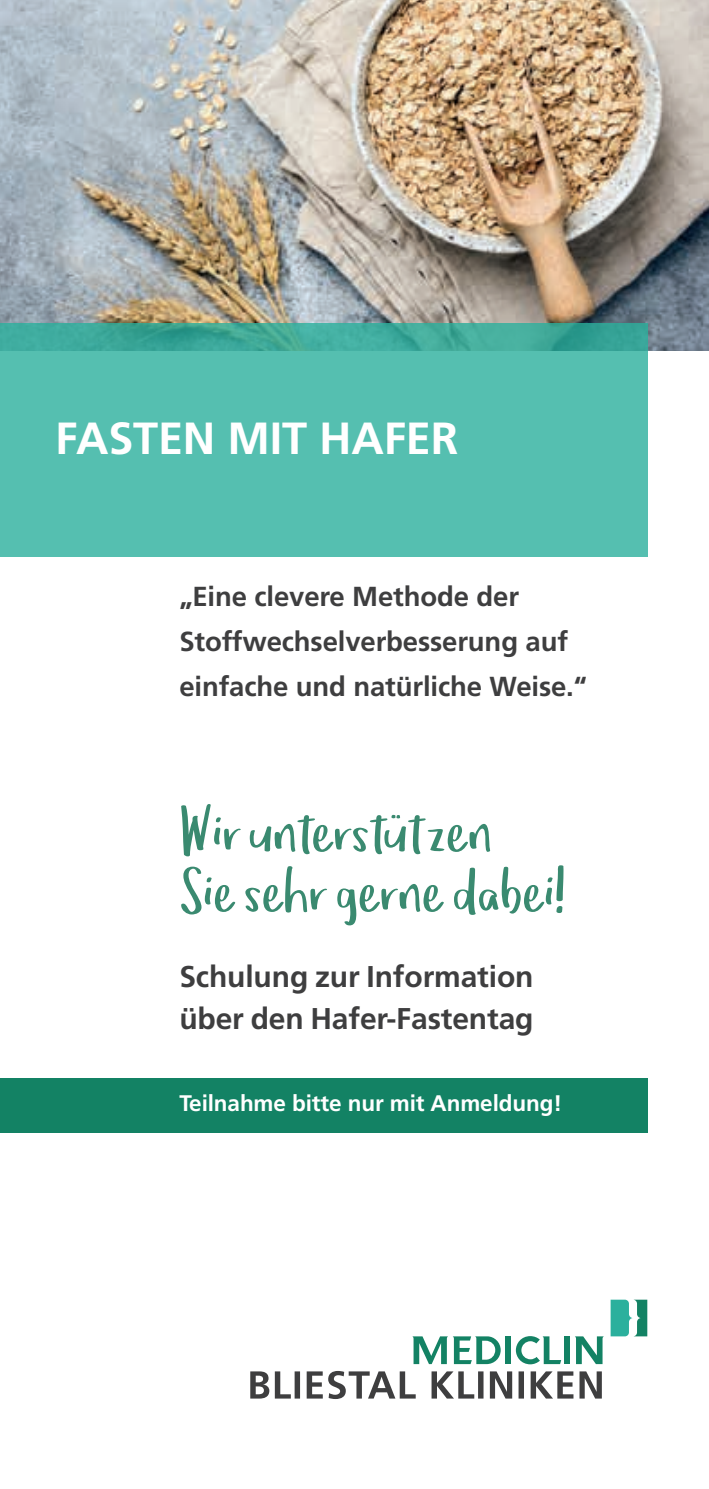
<style>
.page{position:relative;width:709px;height:1489px;background:#fff}
.page>*{position:absolute;margin:0;border:0;box-sizing:border-box;transform-origin:0 0}
.t1{font:60px/60px "Om Telolet Om";letter-spacing:-.005em;color:#3a8a70}
.t2{font:700 45px "Frutiger LT Pro";letter-spacing:-.005em;color:#fff}
.t3{font:700 30px/42.5px "Frutiger LT Pro";letter-spacing:-.005em;color:#3e3e3f}
.t4{font:700 27.5px/45px "Frutiger LT Pro";letter-spacing:-.005em;color:#3e3e3f}
.t5{font:700 22.5px "Frutiger LT Pro";letter-spacing:-.005em;color:#fff}
</style>
<div class="page">
<img style="left:0;top:0;width:709px;height:351px">
<svg style="left:0;top:322px;width:647px;height:234px;background:#52bcad"></svg>
<div style="left:0;top:1078px;width:647px;height:54px;background:#138264"></div>
<svg style="left:610px;top:1299px;width:37px;height:37px"></svg>
<div style="left:505px;top:1336px;width:6px;height:27px;background:#138264"></div>
<svg style="left:516px;top:1336px;width:45px;height:28px"></svg>
<div style="left:564px;top:1336px;width:6px;height:27px;background:#138264"></div>
<svg style="left:412px;top:1336px;width:88px;height:27px"></svg>
<svg style="left:575px;top:1336px;width:29px;height:27px"></svg>
<svg style="left:250px;top:1371px;width:352px;height:27px"></svg>
<h2 class="t2" style="left:55px;top:411px;width:404px">FASTEN MIT HAFER</h2>
<p class="t4" style="left:179px;top:573px;width:409px">„Eine clevere Methode der<br>Stoffwechselverbesserung auf einfache und natürliche Weise.“</p>
<h1 class="t1" style="left:179px;top:807px;width:388px">Wir unterstützen<br>Sie sehr gerne dabei!</h1>
<p class="t3" style="left:179px;top:955px;width:355px">Schulung zur Information über den Hafer-Fastentag</p>
<p class="t5" style="left:179px;top:1089px;width:384px">Teilnahme bitte nur mit Anmeldung!</p>
</div>
